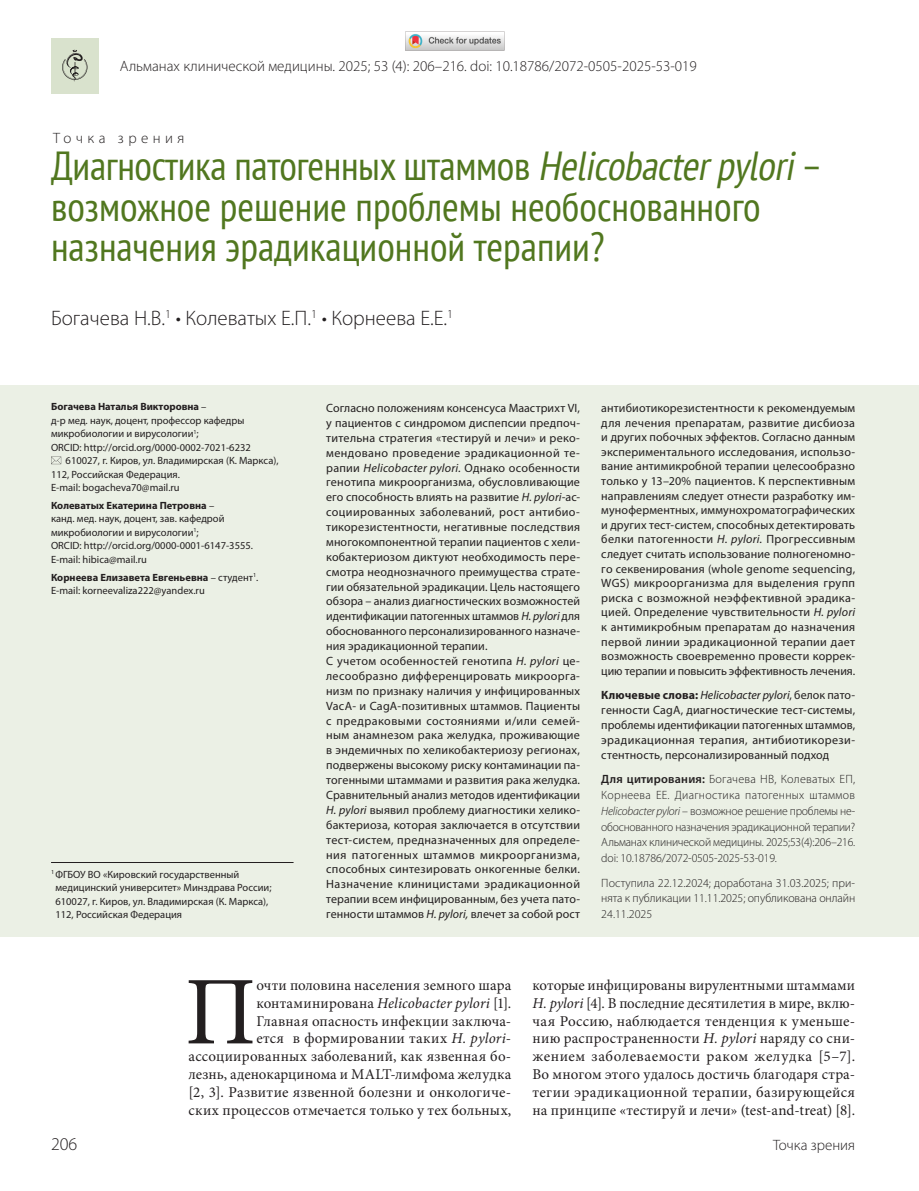
<style>
.page{position:relative;width:919px;height:1191px;background:#fff}
.page>*{position:absolute;margin:0;border:0;box-sizing:border-box;transform-origin:0 0}
.t1{font:97.2px "Minion Pro";color:#231f20}
.t2{font:condensed 40.5px/40.5px "PT Sans";color:#51771f}
.t3{font:300 21px "Myriad Pro";color:#231f20}
.t4{font:300 18px "Myriad Pro";color:#231f20}
.t5{font:15px/17.9px "Minion Pro";letter-spacing:.015em;color:#231f20;text-align:right}
.t6{font:300 15px "Myriad Pro";color:#231f20}
.t7{font:300 15px "Myriad Pro";letter-spacing:.295em;color:#231f20}
.t8{font:12px/14.9px "Myriad Pro";letter-spacing:.015em;color:#231f20;text-align:justify}
.t9{font:300 12px/15.8px "Myriad Pro";letter-spacing:-.01em;color:#231f20;text-align:justify}
.t10{font:10.5px/13.5px "Myriad Pro";color:#231f20}
.t11{font:700 10.5px "Myriad Pro";color:#231f20}
.s1{font-style:italic}
.s2{font-weight:400}
.s3{font-weight:700}
.s4{font-weight:600}
</style>
<div class="page">
<div style="left:0;top:385px;width:918px;height:551px;background:#ebf0e5"></div>
<svg style="left:51px;top:456px;width:10px;height:8px"></svg>
<hr style="left:51px;top:862px;width:242px;height:1px;background:#231f20">
<div style="left:51px;top:38px;width:48px;height:55px;background:#d9e2cd"></div>
<svg style="left:62px;top:50px;width:25px;height:32px"></svg>
<img style="left:405px;top:31px;width:99px;height:20px">
<p class="t6" style="left:120px;top:57px;width:578px">Альманах клинической медицины. 2025; 53 (4): 206–216. doi: 10.18786/2072-0505-2025-53-019</p>
<p class="t7" style="left:53px;top:129px;width:133px">Точка зрения</p>
<h2 class="t2" style="left:51px;top:145px;width:773px">Диагностика патогенных штаммов <span class="s1">Helicobacterpylori</span>– возможное решение проблемы необоснованного назначения эрадикационной терапии?</h2>
<h3 class="t3" style="left:51px;top:305px;width:403px">Богачева Н.В.<sup>1</sup> • Колеватых Е.П.<sup>1</sup> • Корнеева Е.Е.<sup>1</sup></h3>
<p class="t11" style="left:51px;top:400px;width:157px">Богачева Наталья Викторовна <span class="s2">–</span></p>
<p class="t10" style="left:51px;top:413px;width:195px">д-р мед. наук, доцент, профессор кафедры</p>
<p class="t10" style="left:51px;top:427px;width:149px">микробиологии и вирусологии<sup>1</sup>;</p>
<p class="t10" style="left:51px;top:440px;width:201px">ORCID: http://orcid.org/0000-0002-7021-6232</p>
<p class="t10" style="left:66px;top:454px;width:214px">610027, г. Киров, ул. Владимирская (К. Маркса),</p>
<p class="t10" style="left:51px;top:467px;width:130px">112, Российская Федерация.</p>
<p class="t10" style="left:51px;top:481px;width:130px">E-mail: bogacheva70@mail.ru</p>
<p class="t10" style="left:51px;top:498px;width:203px"><span class="s3">Колеватых Екатерина Петровна</span> –<br>канд. мед. наук, доцент, зав. кафедрой микробиологии и вирусологии<sup>1</sup>;<br>ORCID: http://orcid.org/0000-0001-6147-3555.<br>E-mail: hibica@mail.ru</p>
<p class="t10" style="left:51px;top:570px;width:209px"><span class="s3">Корнеева Елизавета Евгеньевна</span> – студент<sup>1</sup>.<br>E-mail: korneevaliza222@yandex.ru</p>
<p class="t10" style="left:55px;top:867px;width:217px;text-indent:-4px"><sup>1</sup> ФГБОУ ВО «Кировский государственный медицинский университет» Минздрава России; 610027, г. Киров, ул. Владимирская (К. Маркса), 112, Российская Федерация</p>
<p class="t8" style="left:326px;top:400px;width:255px;text-align:left">Согласно положениям консенсуса Маастрихт VI, у пациентов с синдромом диспепсии предпоч&shy;тительна стратегия «тестируй и лечи» и реко&shy;мендовано проведение эрадикационной те&shy;рапии <span class="s1">Helicobacter pylori.</span> Однако особенности генотипа микроорганизма, обусловливающие его способность влиять на развитие <span class="s1">H. pylori-</span>ас&shy;социированных заболеваний, рост антибио&shy;тикорезистентности, негативные последствия многокомпонентной терапии пациентов с хели&shy;кобактериозом диктуют необходимость пере&shy;смотра неоднозначного преимущества страте&shy;гии обязательной эрадикации. Цель настоящего обзора – анализ диагностических возможностей идентификации патогенных штаммов <span class="s1">H. рylori</span> для обоснованного персонализированного назначе&shy;ния эрадикационной терапии.<br>С учетом особенностей генотипа <span class="s1">H. pylori</span> це&shy;лесообразно дифференцировать микроорга&shy;низм по признаку наличия у инфицированных VacA- и СagA-позитивных штаммов. Пациенты с предраковыми состояниями и/или семей&shy;ным анамнезом рака желудка, проживающие в эндемичных по хеликобактериозу регионах, подвержены высокому риску контаминации па&shy;тогенными штаммами и развития рака желудка.<br>Сравнительный анализ методов идентификации <span class="s1">H. рylori</span> выявил проблему диагностики хелико&shy;бактериоза, которая заключается в отсутствии тест-систем, предназначенных для определе&shy;ния патогенных штаммов микроорганизма, способных синтезировать онкогенные белки.<br>Назначение клиницистами эрадикационной терапии всем инфицированным, без учета пато&shy;генности штаммов <span class="s1">H. рylori,</span> влечет за собой рост</p>
<p class="t8" style="left:601px;top:400px;width:255px">антибиотикорезистентности к рекомендуемым для лечения препаратам, развитие дисбиоза и других побочных эффектов. Согласно данным экспериментального исследования, использо&shy;вание антимикробной терапии целесообразно только у 13–20% пациентов. К перспективным направлениям следует отнести разработку им&shy;муноферментных, иммунохроматографических и других тест-систем, способных детектировать белки патогенности <span class="s1">H. рylori.</span> Прогрессивным следует считать использование полногеномно&shy;го секвенирования (whole genome sequencing, WGS) микроорганизма для выделения групп риска с возможной неэффективной эрадика&shy;цией. Определение чувствительности <span class="s1">H. pylori </span>к антимикробным препаратам до назначения первой линии эрадикационной терапии дает возможность своевременно провести коррек&shy;цию терапии и повысить эффективность лечения.</p>
<p class="t8" style="left:601px;top:687px;width:255px"><span class="s3">Ключевые слова:</span> <span class="s1">Helicobacter pylori</span>, белок пато&shy;генности CagA, диагностические тест-системы, проблемы идентификации патогенных штаммов, эрадикационная терапия, антибиотикорези&shy;стентность, персонализированный подход</p>
<p class="t9" style="left:601px;top:771px;width:255px"><span class="s4">Для цитирования:</span> Богачева НВ, Колеватых ЕП, Корнеева ЕЕ. Диагностика патогенных штаммов <span class="s1">Helicobacter pylori</span> – возможное решение проблемы не&shy;обоснованного назначения эрадикационной терапии?<br>Альманах клинической медицины. 2025;53(4):206–216. doi: 10.18786/2072-0505-2025-53-019.</p>
<p class="t9" style="left:601px;top:874px;width:255px">Поступила 22.12.2024; доработана 31.03.2025; при&shy;нята к публикации 11.11.2025; опубликована онлайн 24.11.2025</p>
<p class="t5" style="left:189px;top:976px;width:324px">очти половина населения земного шара контаминирована <span class="s1">Helicobacter pylori</span> [1].<br>Главная опасность инфекции заключа-<br>ется в формировании таких <span class="s1">H. pylori&shy;</span>ассоциированных заболеваний, как язвенная бо&shy;лезнь, аденокарцинома и MALT-лимфома желудка [2, 3]. Развитие язвенной болезни и онкологиче&shy;ских процессов отмечается только у тех больных,</p>
<p class="t5" style="left:532px;top:976px;width:324px;text-align:justify">которые инфицированы вирулентными штаммами <span class="s1">H. pylori</span> [4]. В последние десятилетия в мире, вклю&shy;чая Россию, наблюдается тенденция к уменьше&shy;нию распространенности <span class="s1">H. pylori</span> наряду со сни&shy;жением заболеваемости раком желудка [5–7].<br>Во многом этого удалось достичь благодаря стра&shy;тегии эрадикационной терапии, базирующейся на принципе «тестируй и лечи» (test-and-treat) [8].</p>
<h1 class="t1" style="left:185px;top:947px;width:73px">П</h1>
<h3 class="t4" style="left:51px;top:1133px;width:28px">206</h3>
<p class="t6" style="left:773px;top:1136px;width:84px">Точка зрения</p>
</div>
